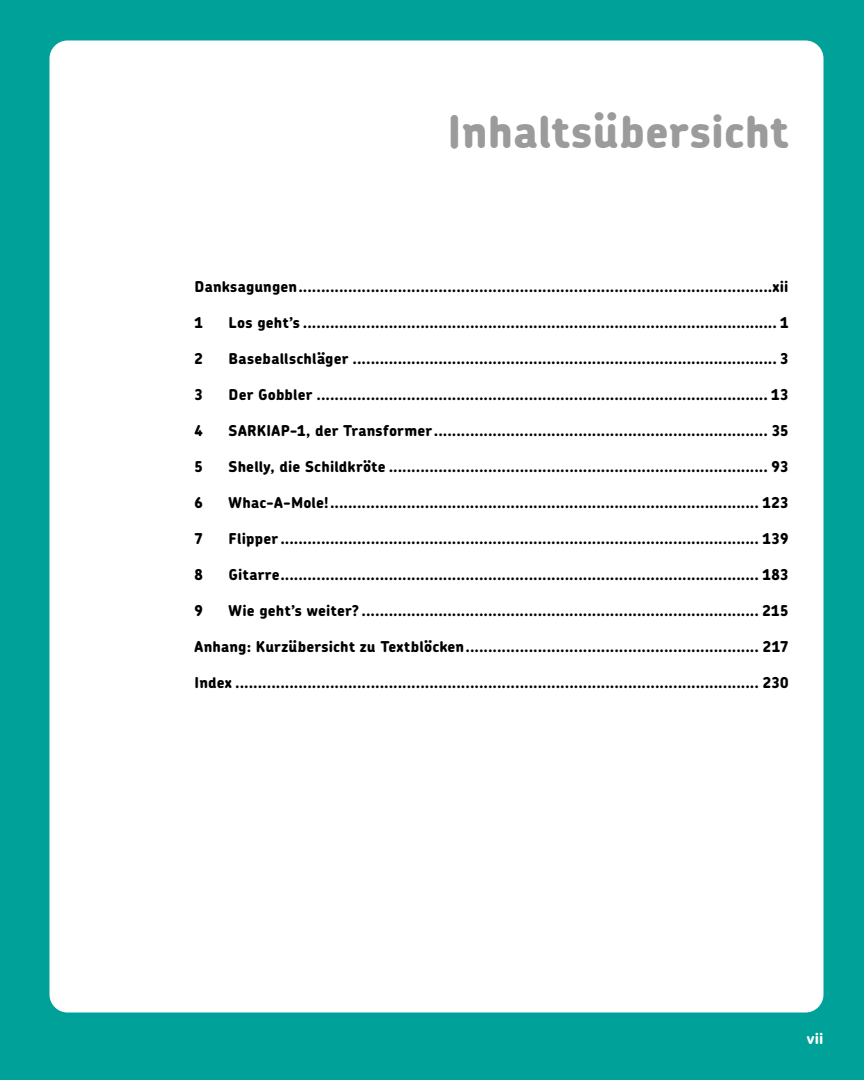
<style>
.page{position:relative;width:864px;height:1080px;background:#00a198}
.page>*{position:absolute;margin:0;border:0;box-sizing:border-box;transform-origin:0 0}
.FrontmatterTitle{font:800 45px "Chevin";color:#9b9b9c}
.t1{font:800 15px "Chevin";letter-spacing:.01em;color:#000}
.FooterRecto{font:800 15px "Chevin";color:#fff}
</style>
<div class="page">
<div style="left:50px;top:40px;width:774px;height:972px;background:#fff;border-radius:18px"></div>
<p class="FrontmatterTitle" style="left:448px;top:102px;width:343px">Inhaltsübersicht</p>
<p class="t1" style="left:195px;top:277px;width:596px">Danksagungen.........................................................................................................xii</p>
<p class="t1" style="left:195px;top:313px;width:10px">1</p>
<p class="t1" style="left:229px;top:313px;width:561px">Los geht’s ......................................................................................................... 1</p>
<p class="t1" style="left:195px;top:349px;width:10px">2</p>
<p class="t1" style="left:229px;top:349px;width:561px">Baseballschläger .............................................................................................. 3</p>
<p class="t1" style="left:195px;top:385px;width:10px">3</p>
<p class="t1" style="left:229px;top:385px;width:561px">Der Gobbler .................................................................................................... 13</p>
<p class="t1" style="left:195px;top:421px;width:10px">4</p>
<p class="t1" style="left:229px;top:421px;width:561px">SARKIAP-1, der Transformer.......................................................................... 35</p>
<p class="t1" style="left:195px;top:457px;width:10px">5</p>
<p class="t1" style="left:229px;top:457px;width:561px">Shelly, die Schildkröte .................................................................................... 93</p>
<p class="t1" style="left:195px;top:493px;width:10px">6</p>
<p class="t1" style="left:229px;top:493px;width:561px">Whac-A-Mole!............................................................................................... 123</p>
<p class="t1" style="left:195px;top:529px;width:10px">7</p>
<p class="t1" style="left:229px;top:529px;width:561px">Flipper .......................................................................................................... 139</p>
<p class="t1" style="left:195px;top:565px;width:10px">8</p>
<p class="t1" style="left:229px;top:565px;width:561px">Gitarre.......................................................................................................... 183</p>
<p class="t1" style="left:195px;top:601px;width:10px">9</p>
<p class="t1" style="left:229px;top:601px;width:561px">Wie geht’s weiter? ........................................................................................ 215</p>
<p class="t1" style="left:195px;top:637px;width:596px">Anhang: Kurzübersicht zu Textblöcken................................................................. 217</p>
<p class="t1" style="left:195px;top:673px;width:596px">Index .................................................................................................................... 230</p>
<p class="FooterRecto" style="left:807px;top:1029px;width:18px">vii</p>
</div>
